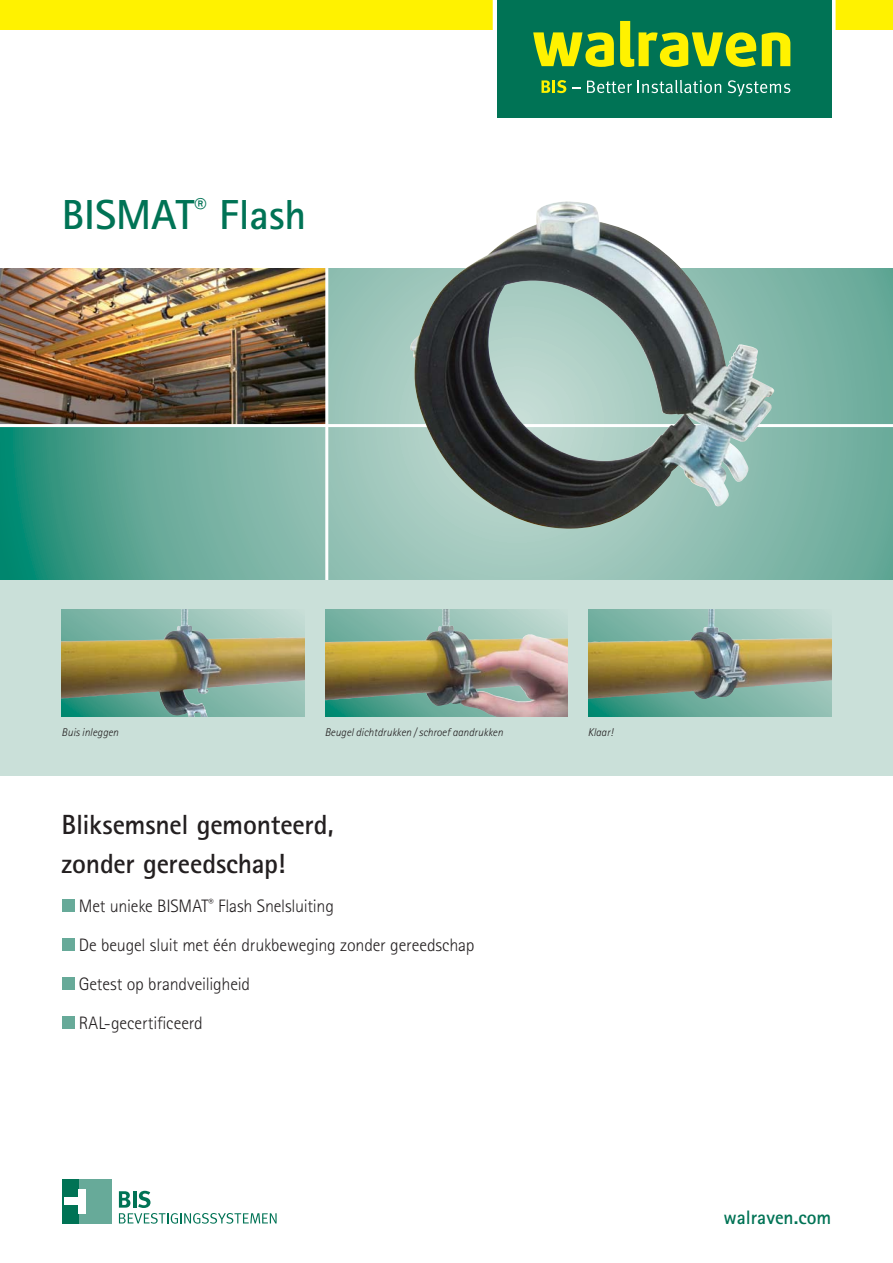
<style>
.page{position:relative;width:893px;height:1263px;background:#fff}
.page>*{position:absolute;margin:0;border:0;box-sizing:border-box;transform-origin:0 0}
.t1{font:700 42px "Rotis Sans Serif Std";color:#007355}
.t2{font:700 27.75px/39px "Rotis Sans Serif Std";letter-spacing:-.01em;color:#231f20}
.t3{font:700 19.5px "Rotis Sans Serif Std";color:#007355}
.t4{font:300 18px/39px "Rotis Sans Serif Std";letter-spacing:-.01em;color:#231f20}
.t5{font:italic 300 11.25px "Rotis Sans Serif Std";color:#231f20}
</style>
<div class="page">
<svg style="left:0;top:268px;width:893px;height:312px;background:#79b4a5"></svg>
<img style="left:0;top:268px;width:325px;height:156px">
<hr style="left:0;top:424px;width:893px;height:3px;background:#fff">
<hr style="left:325px;top:268px;width:3px;height:312px;background:#fff">
<img style="left:409px;top:201px;width:366px;height:328px">
<div style="left:0;top:580px;width:893px;height:195px;background:#cae0d9"></div>
<img style="left:62px;top:609px;width:242px;height:108px">
<img style="left:182px;top:609px;width:60px;height:30px">
<img style="left:325px;top:609px;width:243px;height:108px">
<img style="left:325px;top:609px;width:126px;height:6px">
<svg style="left:589px;top:609px;width:242px;height:108px;background:#829c79"></svg>
<img style="left:714px;top:609px;width:117px;height:72px">
<div style="left:0;top:0;width:893px;height:30px;background:#fff200"></div>
<hr style="left:493px;top:0;width:4px;height:61px;background:#fff">
<div style="left:831px;top:0;width:5px;height:61px;background:#fff"></div>
<div style="left:62px;top:899px;width:12px;height:13px;background:#67aa99"></div>
<div style="left:62px;top:938px;width:12px;height:13px;background:#67aa99"></div>
<div style="left:62px;top:977px;width:12px;height:13px;background:#67aa99"></div>
<div style="left:62px;top:1016px;width:12px;height:13px;background:#67aa99"></div>
<svg style="left:119px;top:1191px;width:158px;height:33px"></svg>
<div style="left:78px;top:1179px;width:34px;height:44px;background:#67aa99"></div>
<div style="left:62px;top:1179px;width:16px;height:44px;background:#007355"></div>
<div style="left:78px;top:1189px;width:8px;height:24px;background:#fff"></div>
<div style="left:64px;top:1197px;width:15px;height:8px;background:#fff"></div>
<div style="left:497px;top:0;width:334px;height:117px;background:#007355"></div>
<svg style="left:533px;top:21px;width:258px;height:76px"></svg>
<h1 class="t1" style="left:62px;top:199px;width:246px">BISMAT<sup>®</sup> Flash</h1>
<p class="t5" style="left:62px;top:728px;width:58px">Buis inleggen</p>
<p class="t5" style="left:325px;top:728px;width:180px">Beugel dichtdrukken / schroef aandrukken</p>
<p class="t5" style="left:588px;top:728px;width:27px">Klaar!</p>
<h2 class="t2" style="left:62px;top:808px;width:273px">Bliksemsnel gemonteerd, zonder gereedschap!</h2>
<p class="t4" style="left:79px;top:888px;width:397px">Met unieke BISMAT<sup>®</sup> Flash Snelsluiting<br>De beugel sluit met één drukbeweging zonder gereedschap Getest op brandveiligheid<br>RAL-gecertificeerd</p>
<p class="t3" style="left:723px;top:1210px;width:109px">walraven.com</p>
</div>
